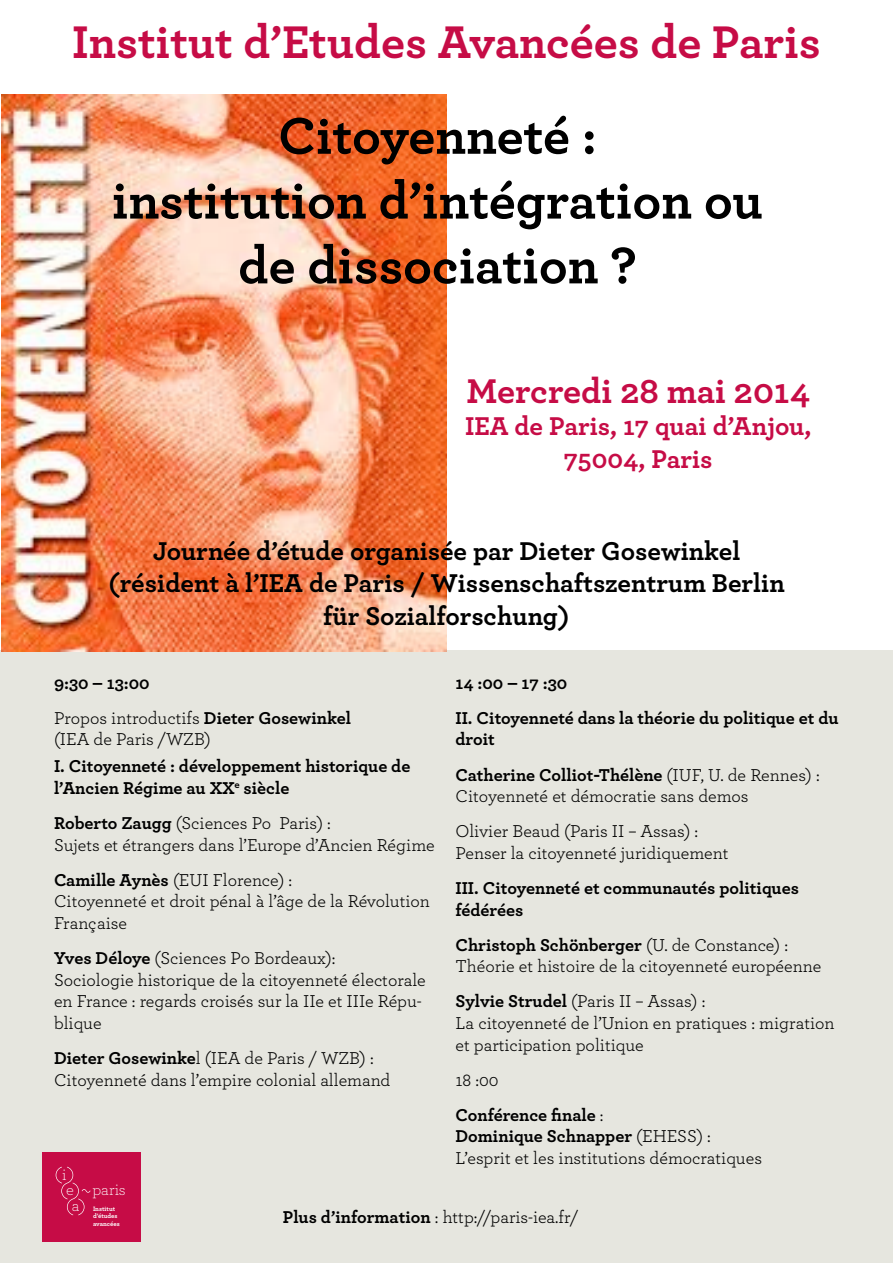
<style>
.page{position:relative;width:893px;height:1263px;background:#fff}
.page>*{position:absolute;margin:0;border:0;box-sizing:border-box;transform-origin:0 0}
.t1{font:700 54px/64.8px "Archer";color:#000;text-align:center}
.t2{font:700 48px "Archer";color:#c60c46}
.t3{font:700 36px "Archer";color:#c60c46}
.t4{font:700 27px/32.4px "Archer";color:#000;text-align:center}
.t5{font:700 27px/32.4px "Archer";color:#c60c46;text-align:center}
.t6{font:18px/21.6px "Archer";color:#000}
.t7{font:700 18px/35.1px "Archer";color:#000}
.t8{font:300 16.65px "Archer";letter-spacing:-.005em;color:#fff}
.t9{font:700 6.6px/7.5px "Archer";color:#fff}
.s1{font-weight:400}
.s2{font-weight:700}
</style>
<div class="page">
<div style="left:0;top:651px;width:893px;height:612px;background:#e6e6df"></div>
<img style="left:1px;top:95px;width:445px;height:557px">
<div style="left:43px;top:1152px;width:98px;height:90px;background:#c60c46"></div>
<svg style="left:56px;top:1167px;width:34px;height:48px"></svg>
<h2 class="t2" style="left:72px;top:4px;width:750px">Institut d’Etudes Avancées de Paris</h2>
<h1 class="t1" style="left:112px;top:100px;width:652px">Citoyenneté :<br>institution d’intégration ou de dissociation ?</h1>
<h3 class="t3" style="left:466px;top:363px;width:345px">Mercredi 28 mai 2014</h3>
<h3 class="t5" style="left:465px;top:408px;width:348px">IEA de Paris, 17 quai d’Anjou,<br>75004, Paris</h3>
<h3 class="t4" style="left:108px;top:533px;width:678px">Journée d’étude organisée par Dieter Gosewinkel (résident à l’IEA de Paris / Wissenschaftszentrum Berlin für Sozialforschung)</h3>
<p class="t7" style="left:54px;top:664px;width:299px">9:30 – 13:00<br><span class="s1">Propos introductifs</span> Dieter Gosewinkel</p>
<p class="t6" style="left:54px;top:728px;width:158px">(IEA de Paris /WZB)</p>
<p class="t7" style="left:54px;top:754px;width:358px;line-height:21.6px">I. Citoyenneté : développement historique de l’Ancien Régime au XX<sup>e</sup> siècle</p>
<p class="t6" style="left:54px;top:811px;width:382px"><span class="s2">Roberto Zaugg</span> (Sciences Po Paris) :<br>Sujets et étrangers dans l’Europe d’Ancien Régime</p>
<p class="t6" style="left:54px;top:868px;width:377px"><span class="s2">Camille Aynès</span> (EUI Florence) :<br>Citoyenneté et droit pénal à l’âge de la Révolution<br>Française</p>
<p class="t6" style="left:54px;top:946px;width:373px"><span class="s2">Yves Déloye</span> (Sciences Po Bordeaux):<br>Sociologie historique de la citoyenneté électorale en France : regards croisés sur la IIe et IIIe Répu&shy;blique</p>
<p class="t6" style="left:54px;top:1046px;width:338px"><span class="s2">Dieter Gosewinke</span>l (IEA de Paris / WZB) :<br>Citoyenneté dans l’empire colonial allemand</p>
<p class="t8" style="left:62px;top:1163px;width:6px">i</p>
<p class="t7" style="left:455px;top:664px;width:385px">14 :00 – 17 :30<br>II. Citoyenneté dans la théorie du politique et du</p>
<p class="t7" style="left:455px;top:721px;width:366px">droit<br>Catherine Colliot-Thélène <span class="s1">(IUF, U. de Rennes) :</span></p>
<p class="t6" style="left:455px;top:778px;width:295px;line-height:35.1px">Citoyenneté et démocratie sans demos<br>Olivier Beaud (Paris II – Assas) :</p>
<p class="t6" style="left:455px;top:841px;width:275px">Penser la citoyenneté juridiquement</p>
<p class="t7" style="left:455px;top:876px;width:345px;line-height:21.6px">III. Citoyenneté et communautés politiques fédérées</p>
<p class="t6" style="left:455px;top:933px;width:367px"><span class="s2">Christoph Schönberger</span> (U. de Constance) :<br>Théorie et histoire de la citoyenneté européenne</p>
<p class="t6" style="left:455px;top:990px;width:381px"><span class="s2">Sylvie Strudel</span> (Paris II – Assas) :<br>La citoyenneté de l’Union en pratiques : migration et participation politique</p>
<p class="t7" style="left:455px;top:1061px;width:150px"><span class="s1">18 :00<br></span>Conférence finale <span class="s1">:</span></p>
<p class="t6" style="left:455px;top:1125px;width:308px"><span class="s2">Dominique Schnapper</span> (EHESS) :<br>L’esprit et les institutions démocratiques</p>
<p class="t8" style="left:66px;top:1178px;width:61px">e paris</p>
<p class="t8" style="left:72px;top:1194px;width:9px">a</p>
<p class="t9" style="left:93px;top:1204px;width:28px">Institut d’études avancées</p>
<p class="t6" style="left:283px;top:1206px;width:297px"><span class="s2">Plus d’information</span> : http://paris-iea.fr/</p>
</div>
